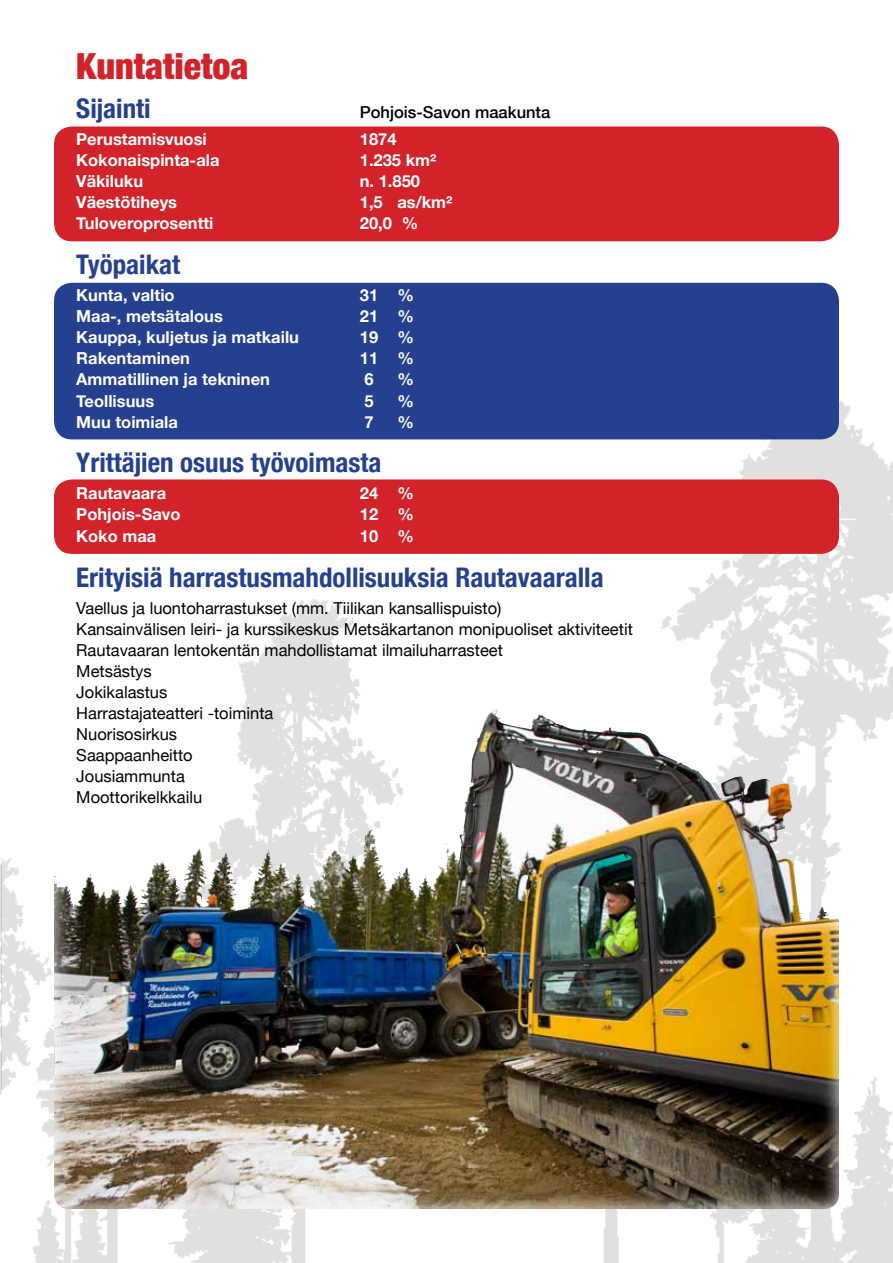
<style>
.page{position:relative;width:893px;height:1263px;background:#fff}
.page>*{position:absolute;margin:0;border:0;box-sizing:border-box;transform-origin:0 0}
.t1{font:900 condensed 36px "Helvetica Neue";color:#d2232a}
.t2{font:700 condensed 27px "Helvetica Neue";color:#25408f}
.t3{font:16.5px/21px "Helvetica Neue";color:#000}
.t4{font:700 16.5px "Helvetica Neue";color:#fff}
.t5{font:500 16.5px "Helvetica Neue";color:#000}
</style>
<div class="page">
<img style="left:0;top:863px;width:1px;height:232px">
<img style="left:1px;top:401px;width:892px;height:862px">
<div style="left:54px;top:283px;width:785px;height:156px;background:#25408f;border-radius:18px"></div>
<div style="left:54px;top:479px;width:785px;height:75px;background:#d2232a;border-radius:18px"></div>
<div style="left:54px;top:126px;width:785px;height:115px;background:#d2232a;border-radius:18px"></div>
<img style="left:442px;top:710px;width:52px;height:162px">
<h1 class="t1" style="left:76px;top:44px;width:174px">Kuntatietoa</h1>
<h2 class="t2" style="left:76px;top:92px;width:76px">Sijainti</h2>
<p class="t5" style="left:360px;top:103px;width:192px">Pohjois-Savon maakunta</p>
<p class="t4" style="left:76px;top:129px;width:132px">Perustamisvuosi</p>
<p class="t4" style="left:360px;top:129px;width:38px">1874</p>
<p class="t4" style="left:76px;top:150px;width:145px">Kokonaispinta-ala</p>
<p class="t4" style="left:360px;top:150px;width:78px">1.235 km²</p>
<p class="t4" style="left:76px;top:171px;width:68px">Väkiluku</p>
<p class="t4" style="left:360px;top:171px;width:62px">n. 1.850</p>
<p class="t4" style="left:76px;top:192px;width:102px">Väestötiheys</p>
<p class="t4" style="left:360px;top:192px;width:94px">1,5 as/km²</p>
<p class="t4" style="left:76px;top:213px;width:139px">Tuloveroprosentti</p>
<p class="t4" style="left:360px;top:213px;width:60px">20,0 %</p>
<h2 class="t2" style="left:76px;top:248px;width:105px">Työpaikat</h2>
<p class="t4" style="left:76px;top:285px;width:100px">Kunta, valtio</p>
<p class="t4" style="left:360px;top:285px;width:56px">31 %</p>
<p class="t4" style="left:76px;top:306px;width:148px">Maa-, metsätalous</p>
<p class="t4" style="left:360px;top:306px;width:56px">21 %</p>
<p class="t4" style="left:76px;top:327px;width:224px">Kauppa, kuljetus ja matkailu</p>
<p class="t4" style="left:360px;top:327px;width:56px">19 %</p>
<p class="t4" style="left:76px;top:348px;width:115px">Rakentaminen</p>
<p class="t4" style="left:360px;top:348px;width:56px">11 %</p>
<p class="t4" style="left:76px;top:369px;width:195px">Ammatillinen ja tekninen</p>
<p class="t4" style="left:364px;top:369px;width:11px">6</p>
<p class="t4" style="left:397px;top:369px;width:18px">%</p>
<p class="t4" style="left:76px;top:390px;width:79px">Teollisuus</p>
<p class="t4" style="left:364px;top:390px;width:11px">5</p>
<p class="t4" style="left:397px;top:390px;width:18px">%</p>
<p class="t4" style="left:76px;top:411px;width:103px">Muu toimiala</p>
<p class="t4" style="left:364px;top:411px;width:11px">7</p>
<p class="t4" style="left:397px;top:411px;width:18px">%</p>
<h2 class="t2" style="left:76px;top:446px;width:307px">Yrittäjien osuus työvoimasta</h2>
<p class="t4" style="left:76px;top:483px;width:91px">Rautavaara</p>
<p class="t4" style="left:360px;top:483px;width:56px">24 %</p>
<p class="t4" style="left:76px;top:504px;width:106px">Pohjois-Savo</p>
<p class="t4" style="left:360px;top:504px;width:56px">12 %</p>
<p class="t4" style="left:76px;top:525px;width:82px">Koko maa</p>
<p class="t4" style="left:360px;top:525px;width:56px">10 %</p>
<h2 class="t2" style="left:76px;top:560px;width:529px">Erityisiä harrastusmahdollisuuksia Rautavaaralla</h2>
<p class="t3" style="left:76px;top:597px;width:558px">Vaellus ja luontoharrastukset (mm. Tiilikan kansallispuisto)<br>Kansainvälisen leiri- ja kurssikeskus Metsäkartanon monipuoliset aktiviteetit Rautavaaran lentokentän mahdollistamat ilmailuharrasteet<br>Metsästys<br>Jokikalastus<br>Harrastajateatteri -toiminta<br>Nuorisosirkus<br>Saappaanheitto<br>Jousiammunta<br>Moottorikelkkailu</p>
</div>
